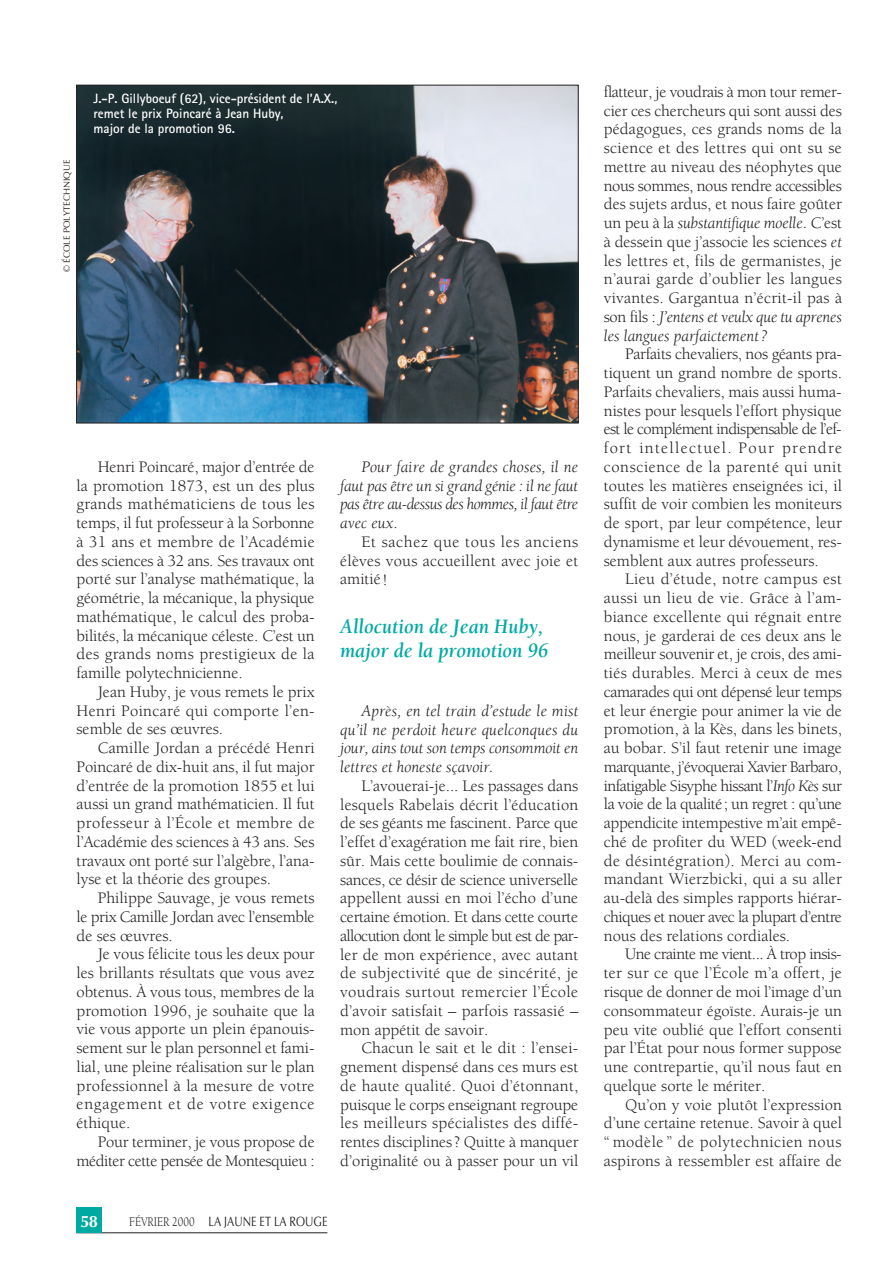
<style>
.page{position:relative;width:893px;height:1263px;background:#fff}
.page>*{position:absolute;margin:0;border:0;box-sizing:border-box;transform-origin:0 0}
.t1{font:italic 700 21px/24px "Berkeley";color:#00a9a2;scale:.95 1}
.t2{font:16.5px/18.8px "Berkeley";color:#231f20;text-align:justify}
.t3{font:italic 16.5px/18.8px "Berkeley";letter-spacing:-.01em;color:#231f20;text-align:justify}
.t4{font:16.5px/18.8px "Berkeley";letter-spacing:-.025em;color:#231f20;text-align:right}
.t5{font:700 16.5px "Optima";color:#fff}
.t6{font:700 13.5px/15px "Rotis Sans Serif";color:#fff}
.t7{font:13.5px "Optima";color:#231f20;scale:.8 1}
.t8{font:9px "Optima";color:#231f20}
.s1{font-style:normal}
.s2{font-family:"Berkeley"}
.s3{font-style:italic}
</style>
<div class="page">
<hr style="left:77px;top:1232px;width:250px;height:1px;background:#231f20">
<div style="left:77px;top:1208px;width:25px;height:25px;background:#00a9a2"></div>
<img style="left:79px;top:87px;width:497px;height:334px">
<p class="t8" style="left:63px;top:272px;width:114px;rotate:-90deg">© ÉCOLE POLYTECHNIQUE</p>
<p class="t6" style="left:94px;top:92px;width:245px">J.-P. Gillyboeuf (62), vice-président de l’A.X., remet le prix Poincaré à Jean Huby,<br>major de la promotion 96.</p>
<p class="t2" style="left:77px;top:459px;width:240px;text-indent:21px">Henri Poincaré, major d’entrée de la promotion 1873, est un des plus grands mathématiciens de tous les temps, il fut professeur à la Sorbonne à 31 ans et membre de l’Académie des sciences à 32 ans. Ses travaux ont porté sur l’analyse mathématique, la géométrie, la mécanique, la physique mathématique, le calcul des proba&shy;bilités, la mécanique céleste. C’est un des grands noms prestigieux de la famille polytechnicienne.</p>
<p class="t2" style="left:77px;top:684px;width:240px;text-indent:21px">Jean Huby, je vous remets le prix Henri Poincaré qui comporte l’en&shy;semble de ses œuvres.</p>
<p class="t2" style="left:77px;top:740px;width:240px;text-indent:21px">Camille Jordan a précédé Henri Poincaré de dix-huit ans, il fut major d’entrée de la promotion 1855 et lui aussi un grand mathématicien. Il fut professeur à l’École et membre de l’Académie des sciences à 43 ans. Ses travaux ont porté sur l’algèbre, l’ana&shy;lyse et la théorie des groupes.</p>
<p class="t2" style="left:77px;top:890px;width:240px;text-indent:21px">Philippe Sauvage, je vous remets le prix Camille Jordan avec l’ensemble de ses œuvres.</p>
<p class="t2" style="left:77px;top:946px;width:240px;text-indent:21px">Je vous félicite tous les deux pour les brillants résultats que vous avez obtenus. À vous tous, membres de la promotion 1996, je souhaite que la vie vous apporte un plein épanouis&shy;sement sur le plan personnel et fami&shy;lial, une pleine réalisation sur le plan professionnel à la mesure de votre engagement et de votre exigence éthique.</p>
<p class="t4" style="left:77px;top:1134px;width:240px">Pour terminer, je vous propose de méditer cette pensée de Montesquieu :</p>
<p class="t3" style="left:340px;top:459px;width:240px;text-indent:21px">Pour faire de grandes choses, il ne faut pas être un si grand génie : il ne faut pas être au-dessus des hommes, il faut être avec eux<span class="s1">.</span></p>
<p class="t2" style="left:340px;top:534px;width:240px;text-indent:21px">Et sachez que tous les anciens élèves vous accueillent avec joie et amitié !</p>
<p class="t1" style="left:340px;top:616px;width:221px">Allocution de Jean Huby, major de la promotion 96</p>
<p class="t3" style="left:340px;top:703px;width:240px;text-indent:21px">Après, en tel train d’estude le mist qu’il ne perdoit heure quelconques du jour, ains tout son temps consommoit en lettres et honeste sçavoir.</p>
<p class="t2" style="left:340px;top:778px;width:240px;text-indent:21px">L’avouerai-je... Les passages dans lesquels Rabelais décrit l’éducation de ses géants me fascinent. Parce que l’effet d’exagération me fait rire, bien sûr. Mais cette boulimie de connais&shy;sances, ce désir de science universelle appellent aussi en moi l’écho d’une certaine émotion. Et dans cette courte allocution dont le simple but est de par&shy;ler de mon expérience, avec autant de subjectivité que de sincérité, je voudrais surtout remercier l’École d’avoir satisfait – parfois rassasié – mon appétit de savoir.</p>
<p class="t2" style="left:340px;top:1040px;width:240px;text-indent:21px">Chacun le sait et le dit : l’ensei&shy;gnement dispensé dans ces murs est de haute qualité. Quoi d’étonnant, puisque le corps enseignant regroupe les meilleurs spécialistes des diffé&shy;rentes disciplines? Quitte à manquer d’originalité ou à passer pour un vil</p>
<p class="t5" style="left:80px;top:1214px;width:19px">58</p>
<p class="t7" style="left:129px;top:1216px;width:249px"><span class="s2">FÉVRIER 2000</span> LA JAUNE ET LA ROUGE</p>
<p class="t2" style="left:604px;top:84px;width:240px">flatteur, je voudrais à mon tour remer&shy;cier ces chercheurs qui sont aussi des pédagogues, ces grands noms de la science et des lettres qui ont su se mettre au niveau des néophytes que nous sommes, nous rendre accessibles des sujets ardus, et nous faire goûter un peu à la <span class="s3">substantifique moelle</span>. C’est à dessein que j’associe les sciences <span class="s3">et </span>les lettres et, fils de germanistes, je n’aurai garde d’oublier les langues vivantes. Gargantua n’écrit-il pas à son fils : <span class="s3">J’entens et veulx que tu aprenes les langues parfaictement?</span></p>
<p class="t2" style="left:604px;top:346px;width:240px;text-indent:21px">Parfaits chevaliers, nos géants pra&shy;tiquent un grand nombre de sports.<br>Parfaits chevaliers, mais aussi huma&shy;nistes pour lesquels l’effort physique est le complément indispensable de l’ef&shy;fort intellectuel. Pour prendre conscience de la parenté qui unit toutes les matières enseignées ici, il suffit de voir combien les moniteurs de sport, par leur compétence, leur dynamisme et leur dévouement, res&shy;semblent aux autres professeurs.</p>
<p class="t2" style="left:604px;top:571px;width:240px;text-indent:21px">Lieu d’étude, notre campus est aussi un lieu de vie. Grâce à l’am&shy;biance excellente qui régnait entre nous, je garderai de ces deux ans le meilleur souvenir et, je crois, des ami&shy;tiés durables. Merci à ceux de mes camarades qui ont dépensé leur temps et leur énergie pour animer la vie de promotion, à la Kès, dans les binets, au bobar. S’il faut retenir une image marquante, j’évoquerai Xavier Barbaro, infatigable Sisyphe hissant l’<span class="s3">Info Kès</span> sur la voie de la qualité; un regret : qu’une appendicite intempestive m’ait empê&shy;ché de profiter du WED (week-end de désintégration). Merci au com&shy;mandant Wierzbicki, qui a su aller au-delà des simples rapports hiérar&shy;chiques et nouer avec la plupart d’entre nous des relations cordiales.</p>
<p class="t2" style="left:604px;top:946px;width:240px;text-indent:21px">Une crainte me vient... À trop insis&shy;ter sur ce que l’École m’a offert, je risque de donner de moi l’image d’un consommateur égoïste. Aurais-je un peu vite oublié que l’effort consenti par l’État pour nous former suppose une contrepartie, qu’il nous faut en quelque sorte le mériter.</p>
<p class="t2" style="left:604px;top:1096px;width:240px;text-indent:21px">Qu’on y voie plutôt l’expression d’une certaine retenue. Savoir à quel “ modèle ” de polytechnicien nous aspirons à ressembler est affaire de</p>
</div>
